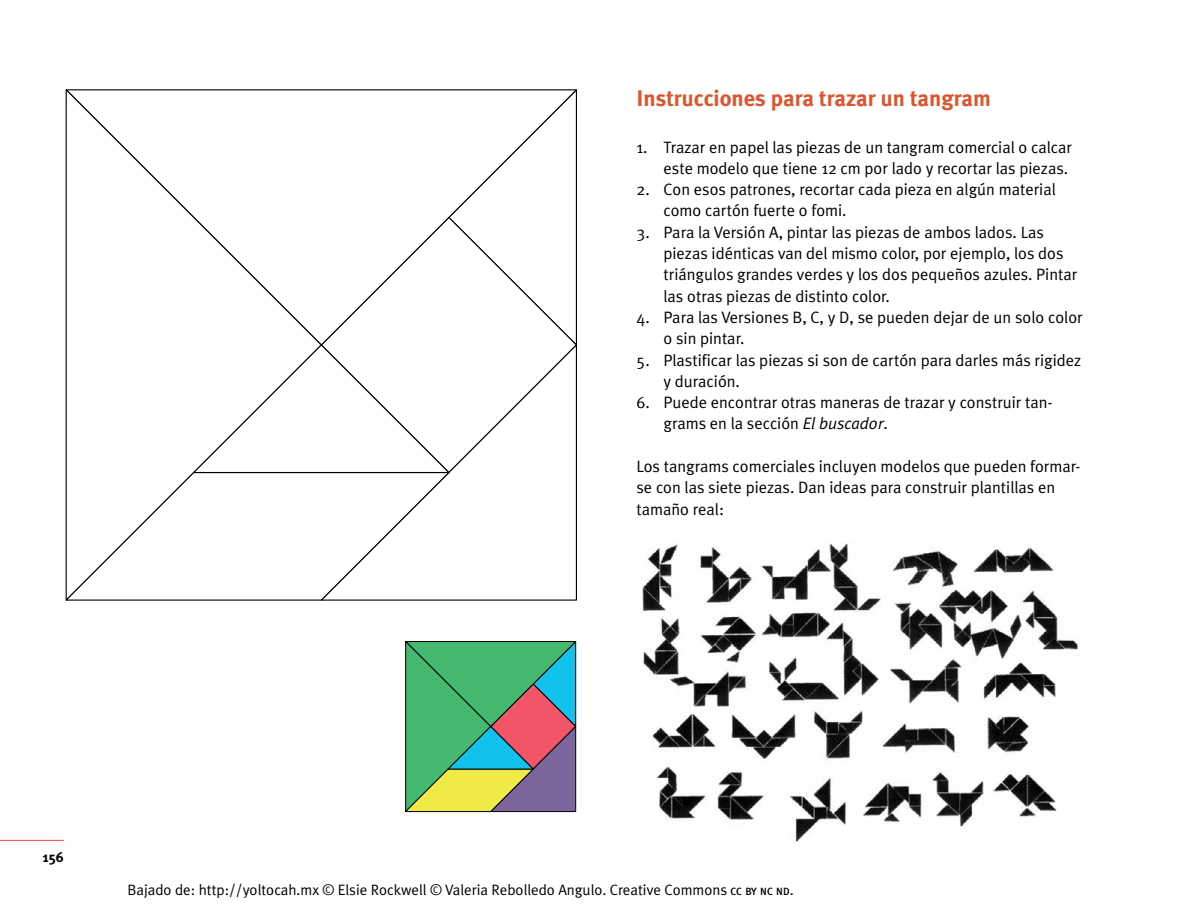
<style>
.page{position:relative;width:1188px;height:918px;background:#fff}
.page>*{position:absolute;margin:0;border:0;box-sizing:border-box;transform-origin:0 0}
.t1{font:700 22.5px "Meta Plus";color:#dc552f}
.t2{font:16.5px/21.3px "Meta Plus";color:#000}
.t3{font:15px "Meta Plus";color:#000}
.t4{font:700 14.25px "Meta Plus";color:#000}
.s1{font-style:italic}
.s2{font-weight:500;font-size:10.5px}
</style>
<div class="page">
<hr style="left:0;top:840px;width:64px;height:1px;background:#dc552f">
<img style="left:642px;top:543px;width:436px;height:299px">
<svg style="left:452px;top:474px;width:125px;height:127px"></svg>
<svg style="left:65px;top:89px;width:126px;height:382px"></svg>
<svg style="left:65px;top:471px;width:387px;height:130px"></svg>
<svg style="left:191px;top:89px;width:386px;height:385px"></svg>
<svg style="left:405px;top:641px;width:172px;height:171px;background:#6aa078"></svg>
<h1 class="t1" style="left:637px;top:85px;width:356px">Instrucciones para trazar un tangram</h1>
<p class="t2" style="left:637px;top:136px;width:437px;text-align:right">1. Trazar en papel las piezas de un tangram comercial o calcar este modelo que tiene 12 cm por lado y recortar las piezas.</p>
<p class="t2" style="left:664px;top:179px;width:394px;text-indent:-27px">2. Con esos patrones, recortar cada pieza en algún material como cartón fuerte o fomi.</p>
<p class="t2" style="left:664px;top:221px;width:415px;text-indent:-27px">3. Para la Versión A, pintar las piezas de ambos lados. Las piezas idénticas van del mismo color, por ejemplo, los dos triángulos grandes verdes y los dos pequeños azules. Pintar las otras piezas de distinto color.</p>
<p class="t2" style="left:664px;top:306px;width:421px;text-indent:-27px">4. Para las Versiones B, C, y D, se pueden dejar de un solo color o sin pintar.</p>
<p class="t2" style="left:664px;top:349px;width:419px;text-indent:-27px">5. Plastificar las piezas si son de cartón para darles más rigidez y duración.</p>
<p class="t2" style="left:664px;top:392px;width:391px;text-indent:-27px">6. Puede encontrar otras maneras de trazar y construir tan&shy;grams en la sección <span class="s1">El buscador</span>.</p>
<p class="t2" style="left:637px;top:456px;width:446px">Los tangrams comerciales incluyen modelos que pueden formar&shy;se con las siete piezas. Dan ideas para construir plantillas en tamaño real:</p>
<p class="t4" style="left:43px;top:849px;width:22px">156</p>
<p class="t3" style="left:128px;top:881px;width:668px">Bajado de: http://yoltocah.mx © Elsie Rockwell © Valeria Rebolledo Angulo. Creative Commons <span class="s2">CC BY NC ND</span>.</p>
</div>
